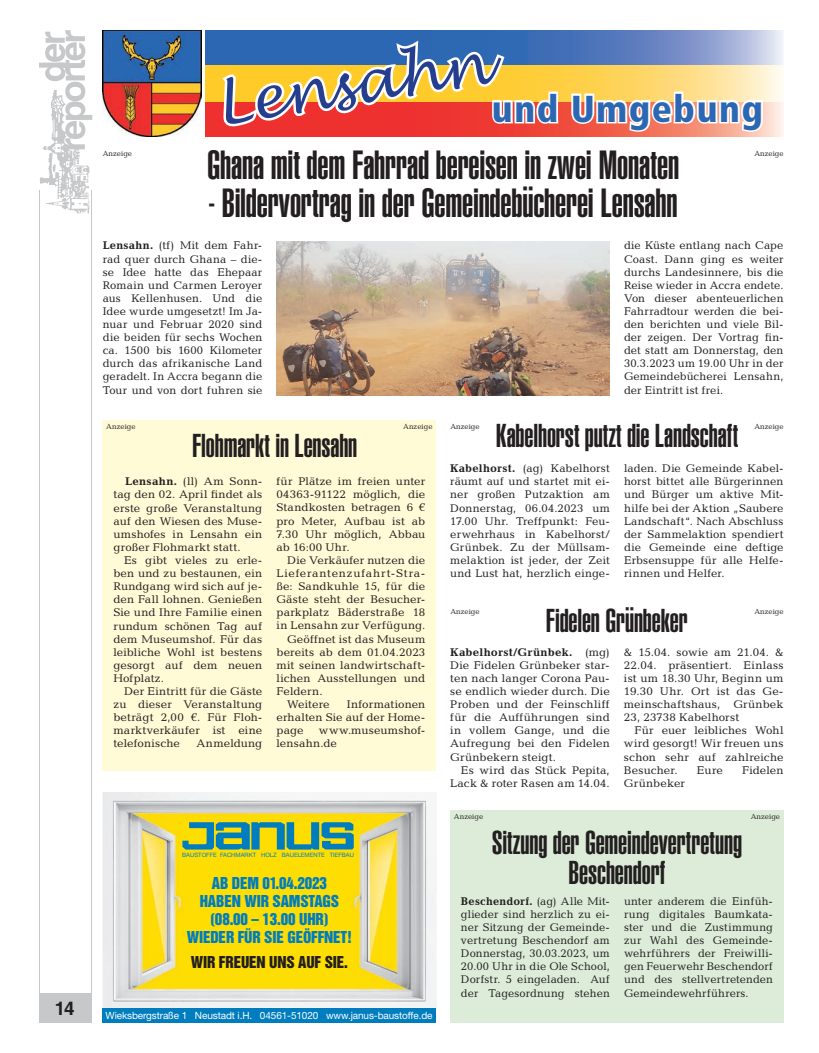
<style>
.page{position:relative;width:819px;height:1053px;background:#fff}
.page>*{position:absolute;margin:0;border:0;box-sizing:border-box;transform-origin:0 0}
.t1{font:italic 57.5px "Lucida Handwriting";color:#253f8e}
.t2{font:40px "Helvetica LT Std Ultra Comp";letter-spacing:-.005em;color:#231f20}
.t3{font:900 condensed 37.5px "Frutiger LT Std";letter-spacing:.04em;color:#2b67b2}
.t4{font:32.5px/30px "Helvetica LT Std Ultra Comp";letter-spacing:-.005em;color:#231f20;text-align:center}
.t5{font:700 18.75px "Helvetica LT Std";color:#231f20}
.t6{font:15px/18px "Helvetica Inserat LT Std";letter-spacing:-.01em;color:#007dbe;text-align:center}
.t7{font:15px "Helvetica Inserat LT Std";letter-spacing:-.01em;color:#231f20}
.t8{font:11.25px/13.1px "Candida Std";letter-spacing:.015em;color:#231f20;text-align:justify}
.t9{font:11.25px "Candida Std";letter-spacing:.065em;color:#231f20}
.t10{font:700 11.25px "Candida Std";letter-spacing:.02em;color:#231f20}
.t11{font:10px "Helvetica Neue LT Std";letter-spacing:-.01em;color:#fff}
.t12{font:7.5px "Candida Std";color:#231f20}
.t13{font:6px "Helvetica Neue LT Std";color:#0080c5}
.s1{font-weight:700}
.s2{font-weight:400}
</style>
<div class="page">
<div style="left:39px;top:993px;width:53px;height:29px;background:#c7c8ca"></div>
<hr style="left:91px;top:190px;width:1px;height:832px;background:#c7c8ca">
<hr style="left:39px;top:190px;width:1px;height:832px;background:#c7c8ca">
<img style="left:40px;top:149px;width:50px;height:65px">
<svg style="left:39px;top:30px;width:53px;height:119px"></svg>
<div style="left:103px;top:420px;width:333px;height:351px;background:#fffbd6"></div>
<img style="left:103px;top:792px;width:333px;height:216px">
<svg style="left:182px;top:822px;width:172px;height:27px;background:#66a371"></svg>
<div style="left:103px;top:1008px;width:333px;height:14px;background:#007dbe"></div>
<img style="left:103px;top:30px;width:98px;height:106px">
<svg style="left:206px;top:101px;width:577px;height:35px;background:#f58a7d"></svg>
<svg style="left:206px;top:30px;width:576px;height:36px;background:#6d8cc3"></svg>
<svg style="left:206px;top:66px;width:576px;height:35px;background:#fedc7f"></svg>
<svg style="left:569px;top:90px;width:196px;height:44px"></svg>
<svg style="left:218px;top:36px;width:342px;height:100px"></svg>
<img style="left:276px;top:241px;width:333px;height:155px">
<div style="left:450px;top:810px;width:333px;height:212px;background:#ddecd9"></div>
<p class="t5" style="left:55px;top:996px;width:21px">14</p>
<p class="t1" style="left:209px;top:71px;width:276px;rotate:-9deg">Lensahn</p>
<p class="t3" style="left:492px;top:86px;width:272px">und Umgebung</p>
<p class="t2" style="left:207px;top:142px;width:473px">Ghana mit dem Fahrrad bereisen in zwei Monaten</p>
<p class="t2" style="left:208px;top:180px;width:470px">- Bildervortrag in der Gemeindebücherei Lensahn</p>
<p class="t8" style="left:103px;top:239px;width:161px"><span class="s1">Lensahn.</span> (tf) Mit dem Fahr&shy;rad quer durch Ghana – die&shy;se Idee hatte das Ehepaar Romain und Carmen Leroyer aus Kellenhusen. Und die Idee wurde umgesetzt! Im Ja&shy;nuar und Februar 2020 sind die beiden für sechs Wochen ca. 1500 bis 1600 Kilometer durch das afrikanische Land geradelt. In Accra begann die Tour und von dort fuhren sie</p>
<p class="t4" style="left:192px;top:431px;width:167px">Flohmarkt in Lensahn</p>
<p class="t8" style="left:125px;top:475px;width:139px"><span class="s1">Lensahn.</span> (ll) Am Sonn-</p>
<p class="t8" style="left:113px;top:488px;width:150px">tag den 02. April findet als</p>
<p class="t8" style="left:113px;top:501px;width:150px">erste große Veranstaltung</p>
<p class="t8" style="left:113px;top:514px;width:150px">auf den Wiesen des Muse-</p>
<p class="t8" style="left:113px;top:527px;width:150px">umshofes in Lensahn ein</p>
<p class="t8" style="left:113px;top:540px;width:129px">großer Flohmarkt statt.</p>
<p class="t8" style="left:124px;top:553px;width:140px">Es gibt vieles zu erle-</p>
<p class="t8" style="left:113px;top:566px;width:150px">ben und zu bestaunen, ein</p>
<p class="t8" style="left:113px;top:579px;width:150px">Rundgang wird sich auf je-</p>
<p class="t8" style="left:113px;top:593px;width:150px">den Fall lohnen. Genießen</p>
<p class="t8" style="left:113px;top:606px;width:150px">Sie und Ihre Familie einen</p>
<p class="t8" style="left:113px;top:619px;width:150px">rundum schönen Tag auf</p>
<p class="t8" style="left:113px;top:632px;width:150px">dem Museumshof. Für das</p>
<p class="t8" style="left:113px;top:645px;width:150px">leibliche Wohl ist bestens</p>
<p class="t8" style="left:113px;top:658px;width:150px">gesorgt auf dem neuen</p>
<p class="t8" style="left:113px;top:671px;width:52px">Hofplatz.</p>
<p class="t8" style="left:124px;top:684px;width:140px">Der Eintritt für die Gäste</p>
<p class="t8" style="left:113px;top:697px;width:150px">zu dieser Veranstaltung</p>
<p class="t8" style="left:113px;top:710px;width:150px">beträgt 2,00 €. Für Floh-</p>
<p class="t8" style="left:113px;top:724px;width:150px">marktverkäufer ist eine</p>
<p class="t8" style="left:113px;top:737px;width:68px">telefonische</p>
<p class="t8" style="left:196px;top:737px;width:67px">Anmeldung</p>
<p class="t12" style="left:103px;top:149px;width:31px">Anzeige</p>
<p class="t12" style="left:754px;top:149px;width:31px">Anzeige</p>
<p class="t8" style="left:624px;top:239px;width:161px">die Küste entlang nach Cape Coast. Dann ging es weiter durchs Landesinnere, bis die Reise wieder in Accra endete.<br>Von dieser abenteuerlichen Fahrradtour werden die bei&shy;den berichten und viele Bil&shy;der zeigen. Der Vortrag fin&shy;det statt am Donnerstag, den 30.3.2023 um 19.00 Uhr in der Gemeindebücherei Lensahn, der Eintritt ist frei.</p>
<p class="t12" style="left:106px;top:422px;width:31px">Anzeige</p>
<p class="t12" style="left:403px;top:422px;width:31px">Anzeige</p>
<p class="t12" style="left:450px;top:422px;width:31px">Anzeige</p>
<p class="t12" style="left:754px;top:422px;width:31px">Anzeige</p>
<p class="t4" style="left:495px;top:421px;width:244px">Kabelhorst putzt die Landschaft</p>
<p class="t8" style="left:450px;top:462px;width:161px"><span class="s1">Kabelhorst.</span> (ag) Kabelhorst räumt auf und startet mit ei&shy;ner großen Putzaktion am Donnerstag, 06.04.2023 um 17.00 Uhr. Treffpunkt: Feu&shy;erwehrhaus in Kabelhorst/ Grünbek. Zu der Müllsam&shy;melaktion ist jeder, der Zeit und Lust hat, herzlich einge-</p>
<p class="t8" style="left:624px;top:462px;width:161px">laden. Die Gemeinde Kabel&shy;horst bittet alle Bürgerinnen und Bürger um aktive Mit&shy;hilfe bei der Aktion „Saubere Landschaft“. Nach Abschluss der Sammelaktion spendiert die Gemeinde eine deftige Erbsensuppe für alle Helfe&shy;rinnen und Helfer.</p>
<p class="t8" style="left:276px;top:475px;width:150px">für Plätze im freien unter</p>
<p class="t8" style="left:276px;top:488px;width:150px">04363-91122 möglich, die</p>
<p class="t8" style="left:276px;top:501px;width:150px">Standkosten betragen 6 €</p>
<p class="t8" style="left:276px;top:514px;width:150px">pro Meter, Aufbau ist ab</p>
<p class="t8" style="left:276px;top:527px;width:150px">7.30 Uhr möglich, Abbau</p>
<p class="t8" style="left:276px;top:540px;width:75px">ab 16:00 Uhr.</p>
<p class="t8" style="left:287px;top:553px;width:140px">Die Verkäufer nutzen die</p>
<p class="t9" style="left:276px;top:566px;width:150px">Lieferantenzufahrt-Stra-</p>
<p class="t8" style="left:276px;top:579px;width:150px">ße: Sandkuhle 15, für die</p>
<p class="t8" style="left:276px;top:592px;width:150px">Gäste steht der Besucher-</p>
<p class="t8" style="left:276px;top:606px;width:150px">parkplatz Bäderstraße 18</p>
<p class="t8" style="left:276px;top:619px;width:150px">in Lensahn zur Verfügung.</p>
<p class="t8" style="left:287px;top:632px;width:140px">Geöffnet ist das Museum</p>
<p class="t8" style="left:276px;top:645px;width:150px">bereits ab dem 01.04.2023</p>
<p class="t8" style="left:276px;top:658px;width:150px">mit seinen landwirtschaft-</p>
<p class="t8" style="left:276px;top:671px;width:150px">lichen Ausstellungen und</p>
<p class="t8" style="left:276px;top:684px;width:48px">Feldern.</p>
<p class="t8" style="left:287px;top:697px;width:44px">Weitere</p>
<p class="t4" style="left:546px;top:606px;width:143px">Fidelen Grünbeker</p>
<p class="t10" style="left:450px;top:645px;width:161px">Kabelhorst/Grünbek. <span class="s2">(mg)</span></p>
<p class="t8" style="left:450px;top:658px;width:161px">Die Fidelen Grünbeker star-</p>
<p class="t8" style="left:450px;top:671px;width:161px">ten nach langer Corona Pau-</p>
<p class="t8" style="left:450px;top:684px;width:161px">se endlich wieder durch. Die</p>
<p class="t8" style="left:450px;top:697px;width:161px">Proben und der Feinschliff</p>
<p class="t8" style="left:450px;top:710px;width:161px">für die Aufführungen sind</p>
<p class="t8" style="left:450px;top:724px;width:161px">in vollem Gange, und die</p>
<p class="t8" style="left:450px;top:737px;width:161px">Aufregung bei den Fidelen</p>
<p class="t8" style="left:450px;top:750px;width:107px">Grünbekern steigt.</p>
<p class="t8" style="left:461px;top:763px;width:150px">Es wird das Stück Pepita,</p>
<p class="t8" style="left:450px;top:776px;width:161px">Lack &amp; roter Rasen am 14.04.</p>
<p class="t12" style="left:450px;top:607px;width:31px">Anzeige</p>
<p class="t12" style="left:754px;top:607px;width:31px">Anzeige</p>
<p class="t8" style="left:624px;top:645px;width:161px">&amp; 15.04. sowie am 21.04. &amp;</p>
<p class="t8" style="left:624px;top:658px;width:161px">22.04. präsentiert. Einlass</p>
<p class="t8" style="left:624px;top:671px;width:161px">ist um 18.30 Uhr, Beginn um</p>
<p class="t8" style="left:624px;top:684px;width:161px">19.30 Uhr. Ort ist das Ge-</p>
<p class="t8" style="left:624px;top:697px;width:161px">meinschaftshaus, Grünbek</p>
<p class="t8" style="left:624px;top:710px;width:117px">23, 23738 Kabelhorst</p>
<p class="t8" style="left:634px;top:724px;width:150px">Für euer leibliches Wohl</p>
<p class="t8" style="left:624px;top:737px;width:161px">wird gesorgt! Wir freuen uns</p>
<p class="t8" style="left:624px;top:750px;width:161px">schon sehr auf zahlreiche</p>
<p class="t8" style="left:624px;top:763px;width:55px">Besucher.</p>
<p class="t8" style="left:697px;top:763px;width:28px">Eure</p>
<p class="t8" style="left:742px;top:763px;width:43px">Fidelen</p>
<p class="t8" style="left:624px;top:776px;width:63px">Grünbeker</p>
<p class="t8" style="left:276px;top:697px;width:150px;text-indent:70px">Informationen erhalten Sie auf der Home&shy;page</p>
<p class="t8" style="left:276px;top:723px;width:150px;text-indent:42px">www.museumshof&shy;lensahn.de</p>
<p class="t13" style="left:182px;top:850px;width:173px">BAUSTOFFE FACHMARKT HOLZ BAUELEMENTE TIEFBAU</p>
<p class="t6" style="left:187px;top:874px;width:167px">AB DEM 01.04.2023<br>HABEN WIR SAMSTAGS (08.00 – 13.00 UHR)<br>WIEDER FÜR SIE GEÖFFNET!</p>
<p class="t7" style="left:191px;top:953px;width:159px">WIR FREUEN UNS AUF SIE.</p>
<p class="t11" style="left:106px;top:1009px;width:328px">Wieksbergstraße 1 Neustadt i.H. 04561-51020 www.janus-baustoffe.de</p>
<p class="t12" style="left:454px;top:812px;width:31px">Anzeige</p>
<p class="t12" style="left:750px;top:812px;width:31px">Anzeige</p>
<p class="t4" style="left:492px;top:828px;width:252px">Sitzung der Gemeindevertretung<br>Beschendorf</p>
<p class="t8" style="left:461px;top:894px;width:150px"><span class="s1">Beschendorf.</span> (ag) Alle Mit&shy;glieder sind herzlich zu ei&shy;ner Sitzung der Gemeinde&shy;vertretung Beschendorf am Donnerstag, 30.03.2023, um 20.00 Uhr in die Ole School, Dorfstr. 5 eingeladen. Auf der Tagesordnung stehen</p>
<p class="t8" style="left:624px;top:894px;width:150px">unter anderem die Einfüh&shy;rung digitales Baumkata&shy;ster und die Zustimmung zur Wahl des Gemeinde&shy;wehrführers der Freiwilli&shy;gen Feuerwehr Beschendorf und des stellvertretenden Gemeindewehrführers.</p>
</div>
